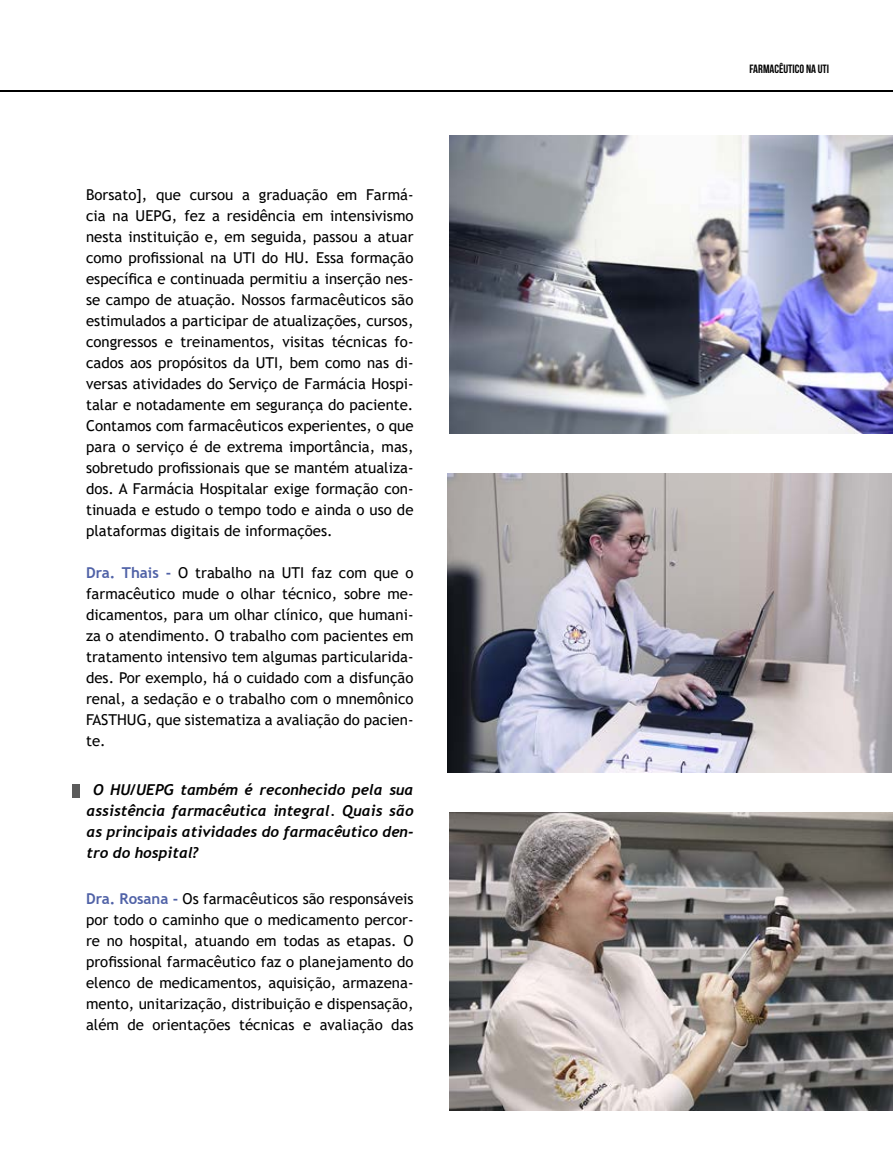
<style>
.page{position:relative;width:893px;height:1174px;background:#fff}
.page>*{position:absolute;margin:0;border:0;box-sizing:border-box;transform-origin:0 0}
.t1{font:15px/21px "Trebuchet MS";color:#000;text-align:justify}
.t2{font:italic 700 15px/21px "Trebuchet";color:#000;text-align:justify}
.t3{font:12px "Bebas Neue";color:#000}
.s1{font-weight:700;color:#5062a7}
</style>
<div class="page">
<hr style="left:0;top:90px;width:893px;height:1px;background:#000">
<div style="left:72px;top:784px;width:8px;height:13px;background:#5b5b5b"></div>
<img style="left:450px;top:136px;width:443px;height:298px">
<img style="left:448px;top:474px;width:443px;height:298px">
<img style="left:450px;top:812px;width:443px;height:298px">
<p class="t1" style="left:86px;top:184px;width:329px">Borsato], que cursou a graduação em Farmá&shy;cia na UEPG, fez a residência em intensivismo nesta instituição e, em seguida, passou a atuar como profissional na UTI do HU. Essa formação específica e continuada permitiu a inserção nes&shy;se campo de atuação. Nossos farmacêuticos são estimulados a participar de atualizações, cursos, congressos e treinamentos, visitas técnicas fo&shy;cados aos propósitos da UTI, bem como nas di&shy;versas atividades do Serviço de Farmácia Hospi&shy;talar e notadamente em segurança do paciente.<br>Contamos com farmacêuticos experientes, o que para o serviço é de extrema importância, mas, sobretudo profissionais que se mantém atualiza&shy;dos. A Farmácia Hospitalar exige formação con&shy;tinuada e estudo o tempo todo e ainda o uso de plataformas digitais de informações.</p>
<p class="t1" style="left:86px;top:562px;width:329px"><span class="s1">Dra. Thais -</span> O trabalho na UTI faz com que o farmacêutico mude o olhar técnico, sobre me&shy;dicamentos, para um olhar clínico, que humani&shy;za o atendimento. O trabalho com pacientes em tratamento intensivo tem algumas particularida&shy;des. Por exemplo, há o cuidado com a disfunção renal, a sedação e o trabalho com o mnemônico FASTHUG, que sistematiza a avaliação do pacien&shy;te.</p>
<p class="t2" style="left:86px;top:779px;width:329px;text-indent:7px">O HU/UEPG também é reconhecido pela sua assistência farmacêutica integral. Quais são as principais atividades do farmacêutico den&shy;tro do hospital?</p>
<p class="t1" style="left:86px;top:888px;width:329px"><span class="s1">Dra. Rosana -</span> Os farmacêuticos são responsáveis por todo o caminho que o medicamento percor&shy;re no hospital, atuando em todas as etapas. O profissional farmacêutico faz o planejamento do elenco de medicamentos, aquisição, armazena&shy;mento, unitarização, distribuição e dispensação, além de orientações técnicas e avaliação das</p>
<p class="t3" style="left:749px;top:62px;width:81px">FARMACÊUTICO NA UTI</p>
</div>
